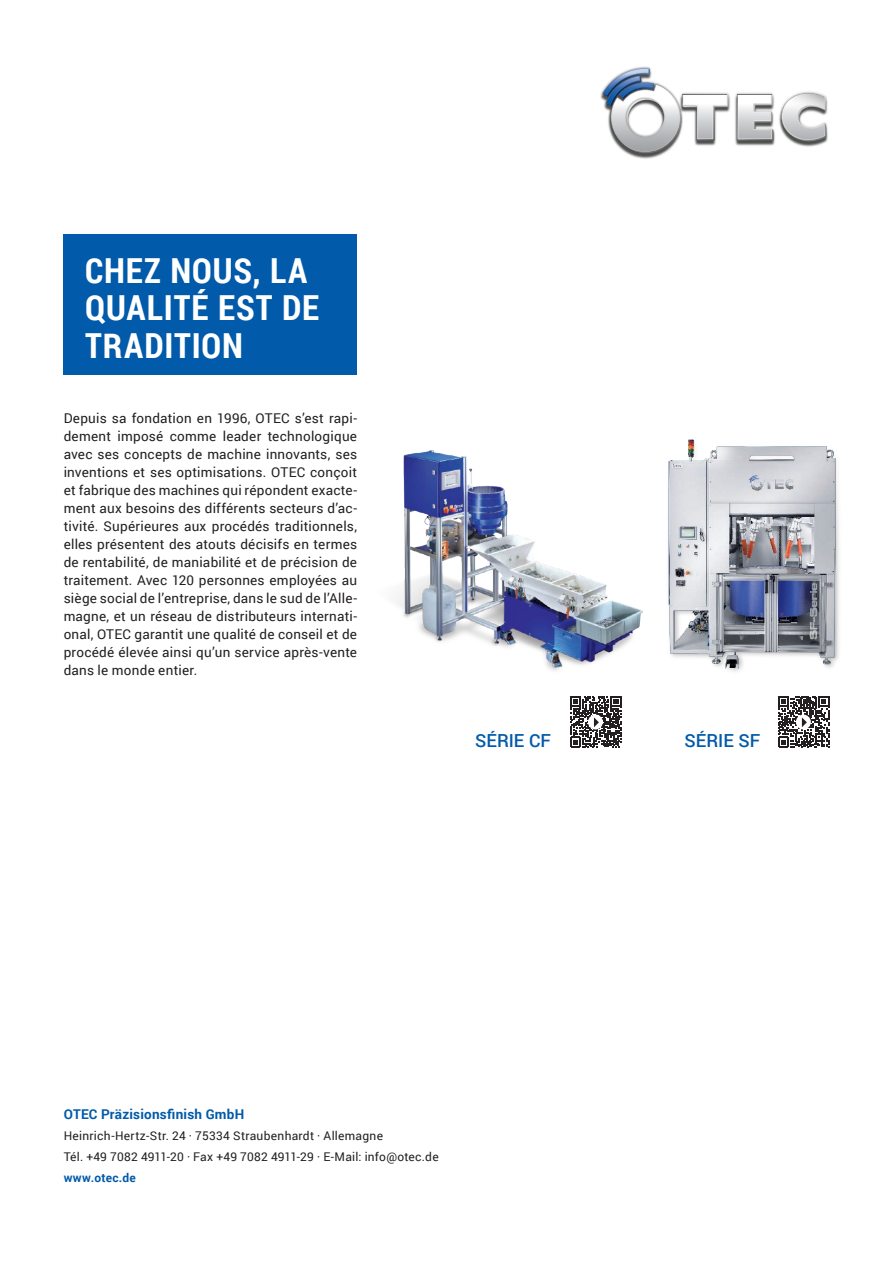
<style>
.page{position:relative;width:893px;height:1263px;background:#fff}
.page>*{position:absolute;margin:0;border:0;box-sizing:border-box;transform-origin:0 0}
.t1{font:700 34.5px/37.5px "Roboto Condensed";letter-spacing:.025em;color:#fff}
.t2{font:500 18px "Roboto";color:#015aaa}
.t3{font:13.5px/18px "Roboto";letter-spacing:.015em;color:#231f20;text-align:justify}
.t4{font:700 13.5px "Roboto";letter-spacing:.015em;color:#015aaa}
.t5{font:12px/20.7px "Roboto";letter-spacing:.02em;color:#231f20}
.t6{font:700 12px "Roboto";letter-spacing:.025em;color:#015aaa}
</style>
<div class="page">
<img style="left:396px;top:450px;width:247px;height:221px">
<img style="left:668px;top:439px;width:171px;height:233px">
<div style="left:64px;top:234px;width:293px;height:140px;background:#015aaa"></div>
<svg style="left:778px;top:696px;width:51px;height:51px"></svg>
<svg style="left:570px;top:696px;width:51px;height:51px"></svg>
<img style="left:635px;top:66px;width:15px;height:2px">
<img style="left:600px;top:90px;width:228px;height:69px">
<svg style="left:738px;top:94px;width:35px;height:46px"></svg>
<svg style="left:603px;top:68px;width:126px;height:85px"></svg>
<hr style="left:683px;top:94px;width:44px;height:1px;background:#797778">
<hr style="left:738px;top:94px;width:33px;height:1px;background:#787777">
<svg style="left:782px;top:93px;width:44px;height:48px"></svg>
<h1 class="t1" style="left:85px;top:250px;width:236px">CHEZ NOUS, LA<br>QUALITÉ EST DE<br>TRADITION</h1>
<p class="t3" style="left:64px;top:409px;width:295px">Depuis sa fondation en 1996, OTEC s’est rapi&shy;dement imposé comme leader technologique avec ses concepts de machine innovants, ses inventions et ses optimisations. OTEC conçoit et fabrique des machines qui répondent exacte&shy;ment aux besoins des différents secteurs d’ac&shy;tivité. Supérieures aux procédés traditionnels, elles présentent des atouts décisifs en termes de rentabilité, de maniabilité et de précision de traitement. Avec 120 personnes employées au siège social de l’entreprise, dans le sud de l’Alle&shy;magne, et un réseau de distributeurs internati&shy;onal, OTEC garantit une qualité de conseil et de procédé élevée ainsi qu’un service après-vente dans le monde entier.</p>
<h2 class="t2" style="left:475px;top:728px;width:77px">SÉRIE CF</h2>
<h2 class="t2" style="left:685px;top:728px;width:77px">SÉRIE SF</h2>
<p class="t4" style="left:64px;top:1105px;width:182px">OTEC Präzisionsfinish GmbH</p>
<p class="t5" style="left:64px;top:1125px;width:377px">Heinrich-Hertz-Str. 24 · 75334 Straubenhardt · Allemagne<br>Tél. +49 7082 4911-20 · Fax +49 7082 4911-29 · E-Mail: info@otec.de</p>
<p class="t6" style="left:64px;top:1169px;width:74px">www.otec.de</p>
</div>
